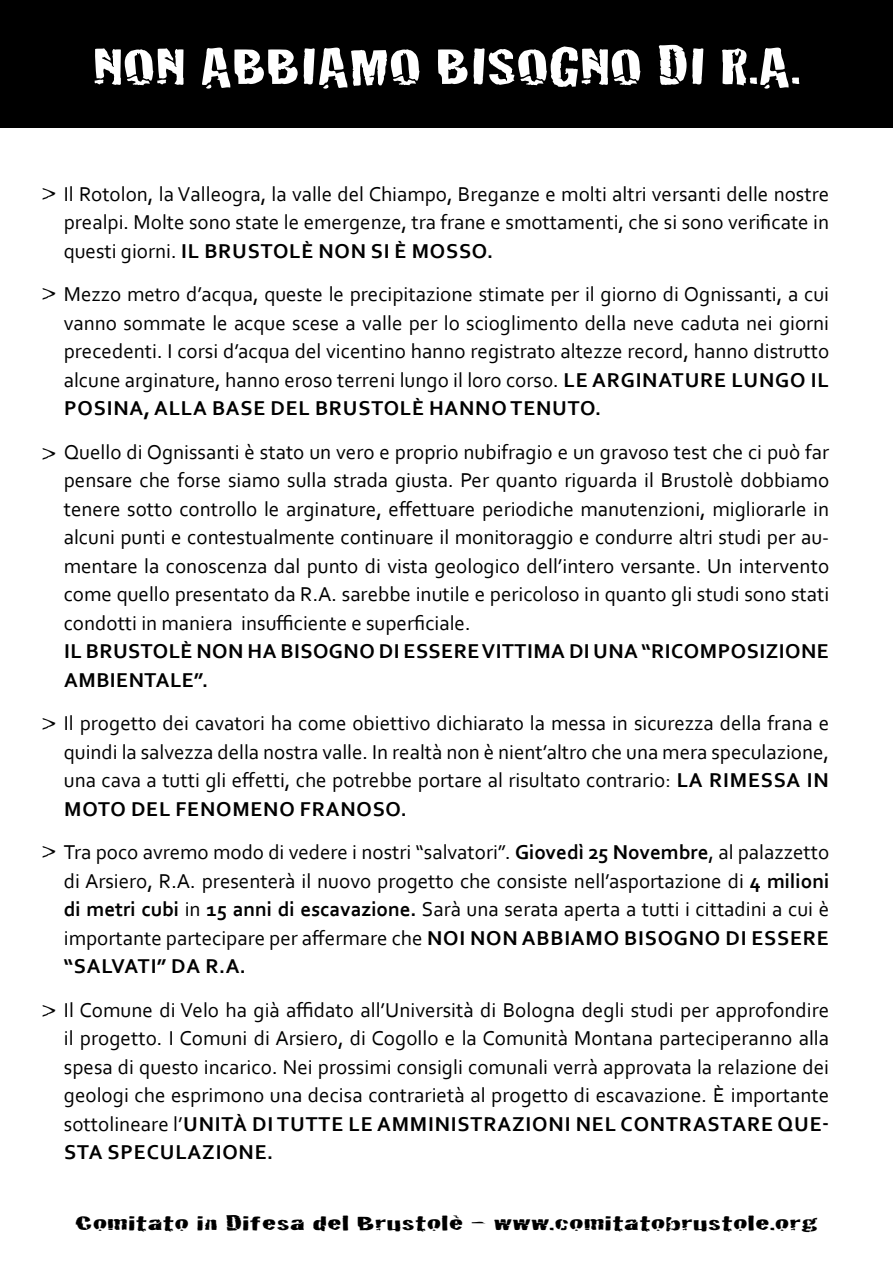
<style>
.page{position:relative;width:893px;height:1263px;background:#fff}
.page>*{position:absolute;margin:0;border:0;box-sizing:border-box;transform-origin:0 0}
.t1{font:54px "Cracked";color:#fff;scale:1.47 1}
.t2{font:39px "Cracked";color:#000}
.t3{font:21px/28.5px "Corbel";color:#000;text-align:justify}
.t4{font:700 21px/28.5px "Corbel";letter-spacing:.025em;color:#000}
.t5{font:21px "Cracked";color:#000;scale:2 1}
.s1{font-weight:700}
</style>
<div class="page">
<div style="left:0;top:0;width:893px;height:128px;background:#000"></div>
<h1 class="t1" style="left:93px;top:23px;width:483px">non abbiamo bisogno di R.A.</h1>
<h2 class="t2" style="left:42px;top:163px;width:16px">&gt;</h2>
<h2 class="t2" style="left:42px;top:263px;width:16px">&gt;</h2>
<h2 class="t2" style="left:42px;top:422px;width:16px">&gt;</h2>
<h2 class="t2" style="left:42px;top:693px;width:16px">&gt;</h2>
<h2 class="t2" style="left:42px;top:821px;width:16px">&gt;</h2>
<h2 class="t2" style="left:42px;top:980px;width:16px">&gt;</h2>
<p class="t3" style="left:64px;top:179px;width:767px">Il Rotolon, la Valleogra, la valle del Chiampo, Breganze e molti altri versanti delle nostre prealpi. Molte sono state le emergenze, tra frane e smottamenti, che si sono verificate in questi giorni. <span class="s1">IL BRUSTOLÈ NON SI È MOSSO.</span></p>
<p class="t3" style="left:64px;top:280px;width:767px">Mezzo metro d’acqua, queste le precipitazione stimate per il giorno di Ognissanti, a cui vanno sommate le acque scese a valle per lo scioglimento della neve caduta nei giorni precedenti. I corsi d’acqua del vicentino hanno registrato altezze record, hanno distrutto alcune arginature, hanno eroso terreni lungo il loro corso. <span class="s1">LE ARGI NATURE LUNGO I L POSI NA, ALLA BASE DEL BRUSTOLÈ HANNO TENUTO.</span></p>
<p class="t3" style="left:64px;top:437px;width:767px">Quello di Ognissanti è stato un vero e proprio nubifragio e un gravoso test che ci può far pensare che forse siamo sulla strada giusta. Per quanto riguarda il Brustolè dobbiamo tenere sotto controllo le arginature, effettuare periodiche manutenzioni, migliorarle in alcuni punti e contestualmente continuare il monitoraggio e condurre altri studi per au&shy;mentare la conoscenza dal punto di vista geologico dell’intero versante. Un intervento come quello presentato da R.A. sarebbe inutile e pericoloso in quanto gli studi sono stati condotti in maniera insufficiente e superficiale.</p>
<p class="t4" style="left:64px;top:637px;width:766px">IL BRUSTOLÈ NON HA BISOGNO DI ESSERE VITTI MA DI UNA “RICOMPOSIZIONE<br>AMBI ENTALE”.</p>
<p class="t3" style="left:64px;top:709px;width:767px">Il progetto dei cavatori ha come obiettivo dichiarato la messa in sicurezza della frana e quindi la salvezza della nostra valle. In realtà non è nient’altro che una mera speculazione, una cava a tutti gli effetti, che potrebbe portare al risultato contrario: <span class="s1">LA RI MESSA I N MOTO DEL FENOMENO FRANOSO.</span></p>
<p class="t3" style="left:64px;top:838px;width:767px">Tra poco avremo modo di vedere i nostri “salvatori”. <span class="s1">GIOVEDÌ 25 N OVEMBRE</span>, al palazzetto di Arsiero, R.A. presenterà il nuovo progetto che consiste nell’asportazione di <span class="s1">4 MILIONI DI METRI CUBI</span> in <span class="s1">15 ANNI DI ESCAVAZIONE.</span> Sarà una serata aperta a tutti i cittadini a cui è importante partecipare per affermare che <span class="s1">NOI NON ABBIAMO BI SOGNO DI ESSERE “SALVATI” DA R.A.</span></p>
<p class="t3" style="left:64px;top:995px;width:767px">Il Comune di Velo ha già affidato all’Università di Bologna degli studi per approfondire il progetto. I Comuni di Arsiero, di Cogollo e la Comunità Montana parteciperanno alla spesa di questo incarico. Nei prossimi consigli comunali verrà approvata la relazione dei geologi che esprimono una decisa contrarietà al progetto di escavazione. È importante sottolineare l’<span class="s1">UNITÀ DI TUTTE LE AMMI NI STRAZI ONI NEL CONTRASTARE QUE-STA SPECULAZIONE.</span></p>
<p class="t5" style="left:75px;top:1206px;width:373px">Comitato in Difesa del Brustolè - www.comitatobrustole.org</p>
</div>
